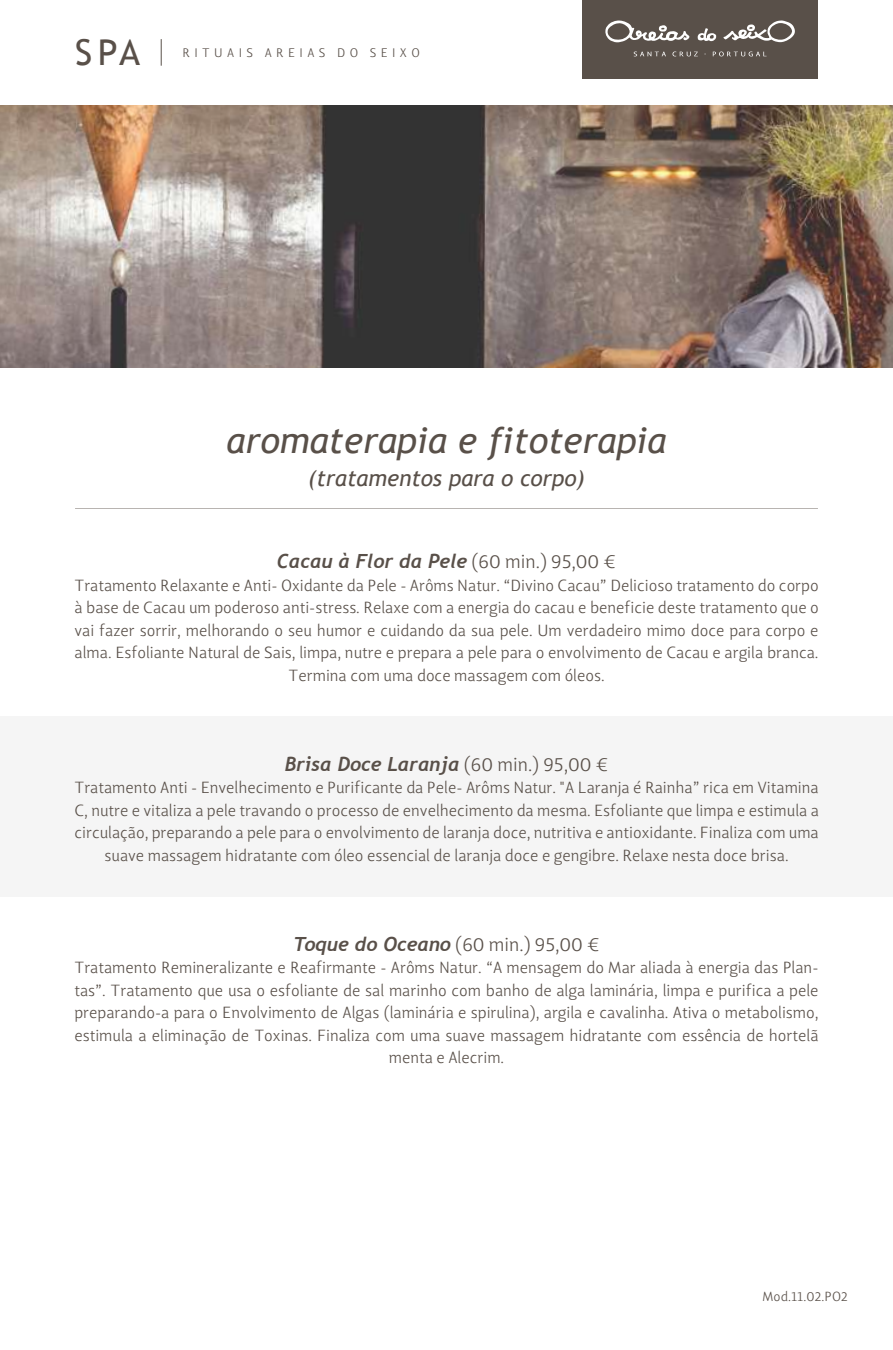
<style>
.page{position:relative;width:893px;height:1350px;background:#fff}
.page>*{position:absolute;margin:0;border:0;box-sizing:border-box;transform-origin:0 0}
.t1{font:italic 36px "Trebuchet MS";color:#595049}
.t2{font:35.7px "Trebuchet MS";color:#595049}
.t3{font:italic 22.5px "Trebuchet MS";color:#595049}
.t4{font:italic 700 19.5px "Trebuchet";color:#595049}
.t5{font:19.5px "Lisboa LF Light";color:#595049}
.t6{font:16.5px/22.5px "Lisboa LF Light";color:#595049;text-align:center}
.t7{font:13.5px "Lisboa LF Light";letter-spacing:.01em;color:#595049}
.t8{font:12.6px "Lisboa LF Light";letter-spacing:.35em;color:#595049}
.s1{font-family:"Lisboa LF Light";font-weight:400;font-style:normal}
.s2{font-family:"Trebuchet";font-weight:700;font-style:italic}
</style>
<div class="page">
<div style="left:582px;top:0;width:235px;height:79px;background:#595049"></div>
<svg style="left:605px;top:20px;width:190px;height:23px"></svg>
<svg style="left:633px;top:52px;width:33px;height:4px"></svg>
<svg style="left:672px;top:52px;width:25px;height:4px"></svg>
<svg style="left:712px;top:52px;width:54px;height:4px"></svg>
<svg style="left:161px;top:39px;width:1px;height:27px"></svg>
<div style="left:0;top:716px;width:892px;height:181px;background:#f5f5f5"></div>
<hr style="left:75px;top:508px;width:743px;height:1px;background:#595049">
<img style="left:0;top:105px;width:892px;height:263px">
<h2 class="t2" style="left:75px;top:32px;width:67px">SPA</h2>
<p class="t8" style="left:182px;top:45px;width:239px">RITUAIS AREIAS DO SEIXO</p>
<h1 class="t1" style="left:226px;top:419px;width:441px">aromaterapia e fitoterapia</h1>
<h3 class="t3" style="left:308px;top:465px;width:278px">(tratamentos para o corpo)</h3>
<p class="t4" style="left:277px;top:549px;width:340px">Cacau à Flor da Pele <span class="s1">(60 min.) 95,00 €</span></p>
<p class="t6" style="left:74px;top:574px;width:746px">Tratamento Relaxante e Anti- Oxidante da Pele - Arôms Natur. “Divino Cacau” Delicioso tratamento do corpo à base de Cacau um poderoso anti-stress. Relaxe com a energia do cacau e beneficie deste tratamento que o vai fazer sorrir, melhorando o seu humor e cuidando da sua pele. Um verdadeiro mimo doce para corpo e alma. Esfoliante Natural de Sais, limpa, nutre e prepara a pele para o envolvimento de Cacau e argila branca.<br>Termina com uma doce massagem com óleos.</p>
<p class="t4" style="left:285px;top:752px;width:325px">Brisa Doce Laranja <span class="s1">(60 min.) 95,00 €</span></p>
<p class="t6" style="left:74px;top:776px;width:746px">Tratamento Anti - Envelhecimento e Purificante da Pele- Arôms Natur. "A Laranja é Rainha” rica em Vitamina C, nutre e vitaliza a pele travando o processo de envelhecimento da mesma. Esfoliante que limpa e estimula a circulação, preparando a pele para o envolvimento de laranja doce, nutritiva e antioxidante. Finaliza com uma suave massagem hidratante com óleo essencial de laranja doce e gengibre. Relaxe nesta doce brisa.</p>
<p class="t5" style="left:293px;top:933px;width:308px"><span class="s2">Toque do Oceano</span> (60 min.) 95,00 €</p>
<p class="t6" style="left:74px;top:956px;width:745px">Tratamento Remineralizante e Reafirmante - Arôms Natur. “A mensagem do Mar aliada à energia das Plan&shy;tas”. Tratamento que usa o esfoliante de sal marinho com banho de alga laminária, limpa e purifica a pele preparando-a para o Envolvimento de Algas (laminária e spirulina), argila e cavalinha. Ativa o metabolismo, estimula a eliminação de Toxinas. Finaliza com uma suave massagem hidratante com essência de hortelã menta e Alecrim.</p>
<p class="t7" style="left:762px;top:1289px;width:87px">Mod.11.02.PO2</p>
</div>
